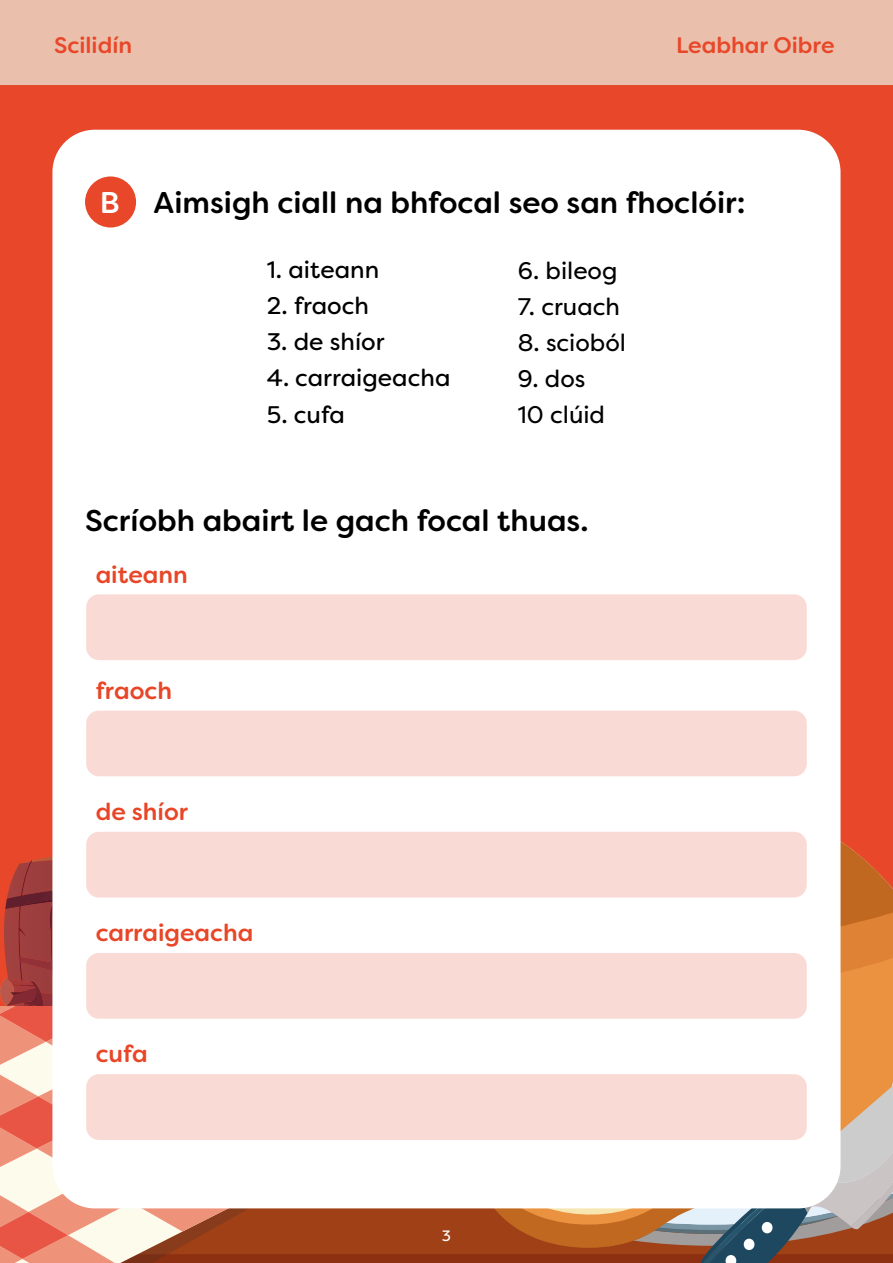
<style>
.page{position:relative;width:893px;height:1263px;background:#fff}
.page>*{position:absolute;margin:0;border:0;box-sizing:border-box;transform-origin:0 0}
.t1{font:500 30px "Filson Soft";color:#000}
.t2{font:24px "Filson Soft";color:#000}
.t3{font:24px/36px "Filson Pro";color:#000}
.t4{font:500 24px "Filson Soft";color:#e84627}
.t5{font:500 22.5px "Filson Soft";color:#e84729}
.t6{font:15px "Filson Soft";color:#fff}
.s1{color:#fff}
</style>
<div class="page">
<div style="left:0;top:85px;width:893px;height:1178px;background:#e84729"></div>
<div style="left:0;top:0;width:893px;height:85px;background:#eac0ad"></div>
<svg style="left:0;top:817px;width:893px;height:446px;background:#bf7455"></svg>
<div style="left:52px;top:130px;width:788px;height:1078px;background:#fff;border-radius:43px"></div>
<div style="left:85px;top:176px;width:51px;height:51px;background:#e84729;border-radius:50%"></div>
<div style="left:86px;top:594px;width:721px;height:66px;background:#fadad5;border-radius:13px"></div>
<div style="left:86px;top:710px;width:721px;height:66px;background:#fadad5;border-radius:13px"></div>
<div style="left:86px;top:832px;width:721px;height:65px;background:#fadad5;border-radius:13px"></div>
<div style="left:86px;top:953px;width:721px;height:66px;background:#fadad5;border-radius:13px"></div>
<div style="left:86px;top:1074px;width:721px;height:66px;background:#fadad5;border-radius:13px"></div>
<p class="t5" style="left:54px;top:31px;width:80px">Scilidín</p>
<p class="t5" style="left:676px;top:31px;width:160px">Leabhar Oibre</p>
<p class="t1" style="left:100px;top:183px;width:647px"><span class="s1">B</span> Aimsigh ciall na bhfocal seo san fhoclóir:</p>
<p class="t2" style="left:267px;top:255px;width:114px">1. aiteann</p>
<p class="t2" style="left:267px;top:291px;width:104px">2. fraoch</p>
<p class="t2" style="left:267px;top:327px;width:119px">3. de shíor</p>
<p class="t2" style="left:267px;top:363px;width:185px">4. carraigeacha</p>
<p class="t2" style="left:267px;top:399px;width:80px">5. cufa</p>
<p class="t3" style="left:518px;top:252px;width:101px">6. bileog</p>
<p class="t3" style="left:518px;top:288px;width:104px">7. cruach</p>
<p class="t3" style="left:518px;top:324px;width:110px">8. scioból</p>
<p class="t3" style="left:518px;top:360px;width:89px">9. dos<br>10 clúid</p>
<p class="t1" style="left:85px;top:501px;width:505px">Scríobh abairt le gach focal thuas.</p>
<p class="t4" style="left:96px;top:559px;width:94px">aiteann</p>
<p class="t4" style="left:96px;top:675px;width:78px">fraoch</p>
<p class="t4" style="left:96px;top:796px;width:94px">de shíor</p>
<p class="t4" style="left:96px;top:917px;width:159px">carraigeacha</p>
<p class="t4" style="left:96px;top:1038px;width:54px">cufa</p>
<p class="t6" style="left:442px;top:1226px;width:11px">3</p>
</div>
